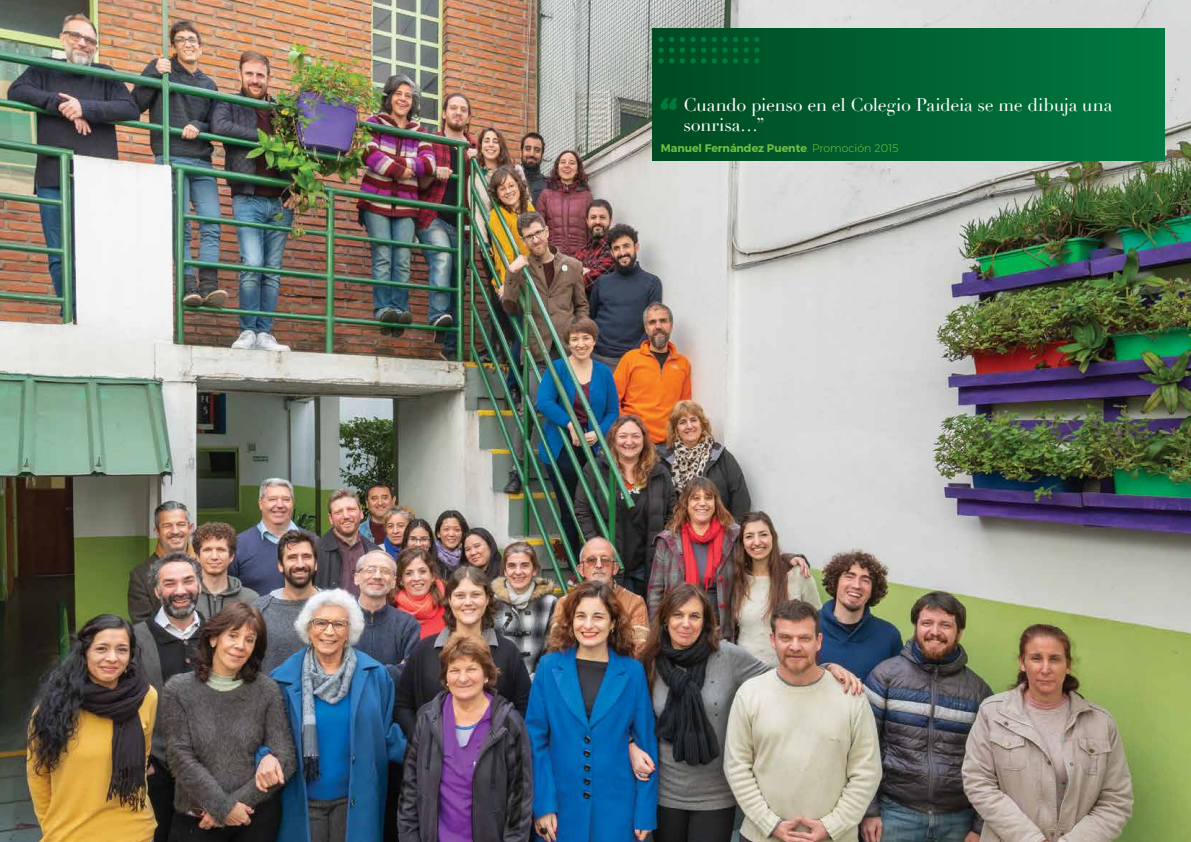
<style>
.page{position:relative;width:1191px;height:842px;background:#fff}
.page>*{position:absolute;margin:0;border:0;box-sizing:border-box;transform-origin:0 0}
.t1{font:700 46.6px "Montserrat";color:#00793f}
.t2{font:18px/20px "Didot";letter-spacing:-.015em;color:#fff}
.t3{font:700 11px "Montserrat";color:#72bf44}
.s1{font-weight:300}
</style>
<div class="page">
<img style="left:0;top:0;width:1191px;height:842px">
<div style="left:652px;top:28px;width:512px;height:132px;background:linear-gradient(to right,#004a22,#00783f)"></div>
<svg style="left:658px;top:37px;width:37px;height:26px"></svg>
<svg style="left:701px;top:37px;width:26px;height:26px"></svg>
<svg style="left:733px;top:37px;width:26px;height:26px"></svg>
<h1 class="t1" style="left:659px;top:86px;width:19px">“</h1>
<p class="t2" style="left:683px;top:95px;width:430px">Cuando pienso en el Colegio Paideia se me dibuja una sonrisa…”</p>
<p class="t3" style="left:660px;top:141px;width:239px">Manuel Fernández Puente<span class="s1">. Promoción 2015</span></p>
</div>
